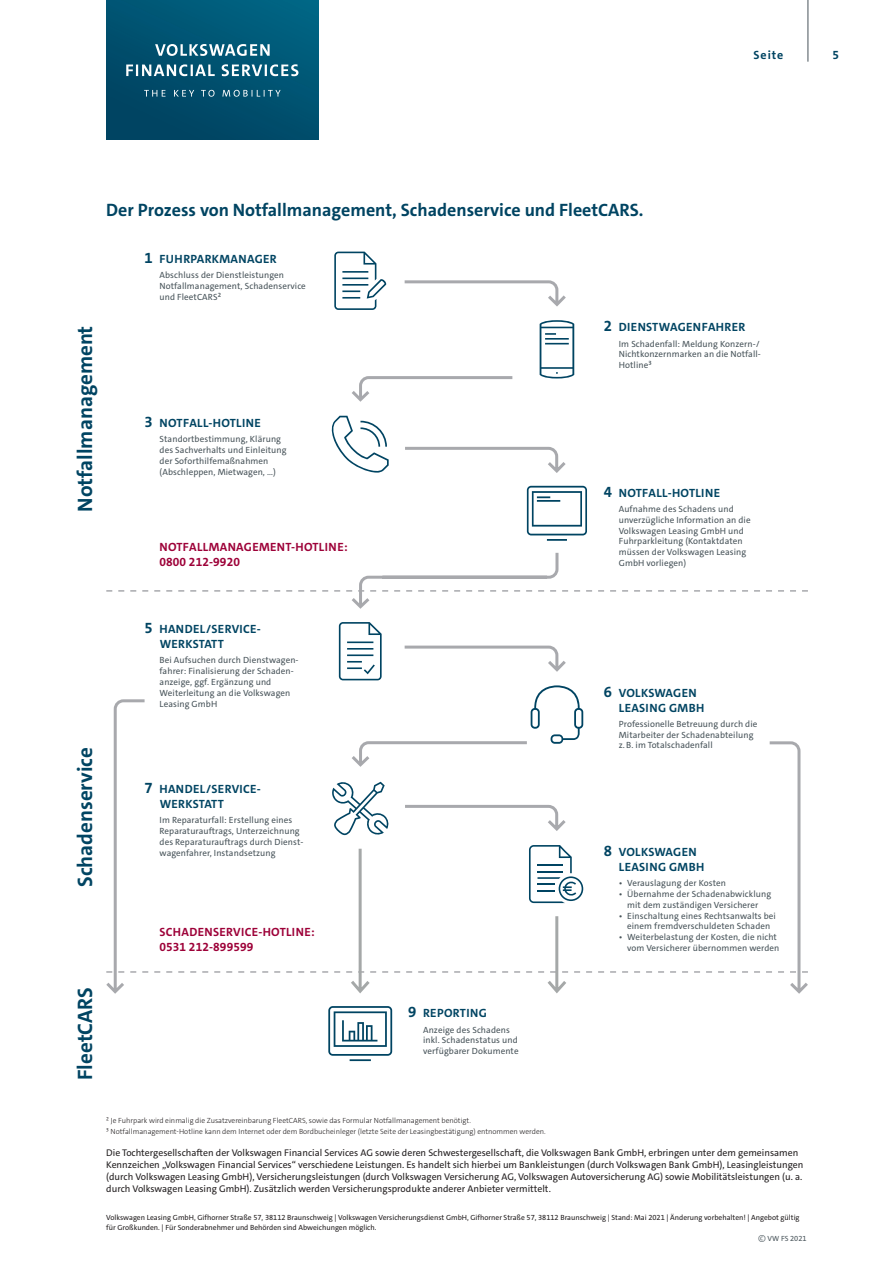
<style>
.page{position:relative;width:893px;height:1263px;background:#fff}
.page>*{position:absolute;margin:0;border:0;box-sizing:border-box;transform-origin:0 0}
.t1{font:700 21px "VWAG The Sans";color:#004462}
.t2{font:700 18px "VWAG The Sans";color:#004462}
.t3{font:700 12px/15px "VWAG The Sans";letter-spacing:.03em;color:#004462}
.t4{font:700 12px/15px "VWAG The Sans";letter-spacing:.03em;color:#9d0138}
.t5{font:9.75px/12px "VWAG The Sans";color:#231f20}
.t6{font:9px/10.8px "VWAG The Sans";letter-spacing:.01em;color:#475359}
.t7{font:7.5px "VWAG The Sans";color:#231f20}
.t8{font:300 7.5px/10.5px "VWAG The Sans";color:#231f20}
.t9{font:7.5px "VWAG The Sans";color:#475359}
.s1{font-size:15px}
.s2{font-weight:300;font-size:10.5px}
</style>
<div class="page">
<div style="left:106px;top:0;width:213px;height:139px;background:linear-gradient(to right,#004968,#005a79)"></div>
<svg style="left:126px;top:44px;width:172px;height:53px;background:#2c6f88"></svg>
<hr style="left:807px;top:0;width:1px;height:62px;background:#475359">
<svg style="left:106px;top:590px;width:702px;height:2px"></svg>
<svg style="left:348px;top:280px;width:221px;height:329px"></svg>
<svg style="left:334px;top:252px;width:52px;height:58px"></svg>
<svg style="left:540px;top:320px;width:34px;height:58px"></svg>
<svg style="left:331px;top:416px;width:58px;height:58px"></svg>
<svg style="left:527px;top:486px;width:60px;height:55px"></svg>
<svg style="left:106px;top:622px;width:702px;height:372px"></svg>
<svg style="left:328px;top:1006px;width:64px;height:55px"></svg>
<h3 class="t3" style="left:754px;top:47px;width:31px">Seite</h3>
<h3 class="t3" style="left:832px;top:47px;width:8px">5</h3>
<h2 class="t2" style="left:106px;top:198px;width:539px">Der Prozess von Notfallmanagement, Schadenservice und FleetCARS.</h2>
<h1 class="t1" style="left:71px;top:512px;width:187px;rotate:-90deg">Notfallmanagement</h1>
<h3 class="t3" style="left:145px;top:251px;width:134px"><span class="s1">1</span> FUHRPARKMANAGER</h3>
<p class="t6" style="left:160px;top:270px;width:148px">Abschluss der Dienstleistungen<br>Notfallmanagement, Schadenservice und FleetCARS²</p>
<h3 class="t3" style="left:145px;top:415px;width:118px"><span class="s1">3</span> NOTFALL-HOTLINE</h3>
<p class="t6" style="left:160px;top:434px;width:128px">Standortbestimmung, Klärung des Sachverhalts und Einleitung der Soforthilfemaßnahmen (Abschleppen, Mietwagen, …)</p>
<h3 class="t4" style="left:159px;top:540px;width:190px">NOTFALLMANAGEMENT-HOTLINE:<br>0800 212-9920</h3>
<h3 class="t3" style="left:604px;top:320px;width:143px"><span class="s1">2</span> DIENSTWAGENFAHRER</h3>
<p class="t6" style="left:619px;top:338px;width:144px">Im Schadenfall: Meldung Konzern-/<br>Nichtkonzernmarken an die Notfall-<br>Hotline³</p>
<h3 class="t3" style="left:604px;top:485px;width:118px"><span class="s1">4</span> NOTFALL-HOTLINE</h3>
<p class="t6" style="left:619px;top:504px;width:133px">Aufnahme des Schadens und unverzügliche Information an die<br>Volkswagen Leasing GmbH und<br>Fuhrparkleitung (Kontaktdaten müssen der Volkswagen Leasing<br>GmbH vorliegen)</p>
<h1 class="t1" style="left:71px;top:887px;width:141px;rotate:-90deg">Schadenservice</h1>
<h1 class="t1" style="left:71px;top:1080px;width:94px;rotate:-90deg">FleetCARS</h1>
<h3 class="t3" style="left:160px;top:621px;width:102px;text-indent:-15px"><span class="s1">5</span> HANDEL/SERVICE-<br>WERKSTATT</h3>
<p class="t6" style="left:160px;top:655px;width:141px">Bei Aufsuchen durch Dienstwagen&shy;fahrer: Finalisierung der Schaden&shy;anzeige, ggf. Ergänzung und<br>Weiterleitung an die Volkswagen<br>Leasing GmbH</p>
<h3 class="t3" style="left:160px;top:781px;width:102px;text-indent:-15px"><span class="s1">7</span> HANDEL/SERVICE-<br>WERKSTATT</h3>
<p class="t6" style="left:160px;top:815px;width:145px">Im Reparaturfall: Erstellung eines Reparaturauftrags, Unterzeichnung des Reparaturauftrags durch Dienst&shy;wagenfahrer, Instandsetzung</p>
<h3 class="t4" style="left:159px;top:924px;width:157px">SCHADENSERVICE-HOTLINE:<br>0531 212-899599</h3>
<h3 class="t3" style="left:408px;top:1006px;width:80px"><span class="s1">9</span> REPORTING</h3>
<p class="t6" style="left:423px;top:1024px;width:97px">Anzeige des Schadens inkl. Schadenstatus und verfügbarer Dokumente</p>
<h3 class="t3" style="left:619px;top:685px;width:87px;text-indent:-15px"><span class="s1">6</span> VOLKSWAGEN<br>LEASING GMBH</h3>
<p class="t6" style="left:619px;top:718px;width:140px">Professionelle Betreuung durch die<br>Mitarbeiter der Schadenabteilung z. B. im Totalschadenfall</p>
<h3 class="t3" style="left:619px;top:844px;width:87px;text-indent:-15px"><span class="s1">8</span> VOLKSWAGEN<br>LEASING GMBH</h3>
<p class="t6" style="left:619px;top:878px;width:109px">• Verauslagung der Kosten</p>
<p class="t6" style="left:619px;top:888px;width:154px;text-align:center">• Übernahme der Schadenabwicklung mit dem zuständigen Versicherer</p>
<p class="t6" style="left:619px;top:910px;width:159px;text-align:center">• Einschaltung eines Rechtsanwalts bei einem fremdverschuldeten Schaden</p>
<p class="t6" style="left:619px;top:932px;width:162px;text-align:right">• Weiterbelastung der Kosten, die nicht vom Versicherer übernommen werden</p>
<p class="t8" style="left:106px;top:1115px;width:441px">² Je Fuhrpark wird einmalig die Zusatzvereinbarung FleetCARS, sowie das Formular Notfallmanagement benötigt.<br>³ Notfallmanagement-Hotline kann dem Internet oder dem Bordbucheinleger (letzte Seite der Leasingbestätigung) entnommen werden.</p>
<p class="t5" style="left:106px;top:1147px;width:699px">Die Tochtergesellschaften der Volkswagen Financial Services AG sowie deren Schwestergesellschaft, die Volkswagen Bank GmbH, erbringen unter dem gemeinsamen Kennzeichen „Volkswagen Financial Services“ verschiedene Leistungen. Es handelt sich hierbei um Bankleistungen (durch Volkswagen Bank GmbH), Leasingleistungen (durch Volkswagen Leasing GmbH), Versicherungsleistungen (durch Volkswagen Versicherung AG, Volkswagen Autoversicherung AG) sowie Mobilitätsleistungen (u. a. durch Volkswagen Leasing GmbH). Zusätzlich werden Versicherungsprodukte anderer Anbieter vermittelt.</p>
<p class="t7" style="left:106px;top:1212px;width:695px">Volkswagen Leasing GmbH, Gifhorner Straße 57, 38112 Braunschweig | Volkswagen Versicherungsdienst GmbH, Gifhorner Straße 57, 38112 Braunschweig | Stand: Mai 2021 | Änderung vorbehalten! | Angebot gültig</p>
<p class="t7" style="left:106px;top:1223px;width:272px">für Großkunden. | Für Sonderabnehmer und Behörden sind Abweichungen möglich.</p>
<p class="t9" style="left:758px;top:1234px;width:50px"><span class="s2">©</span> VW FS 2021</p>
</div>
